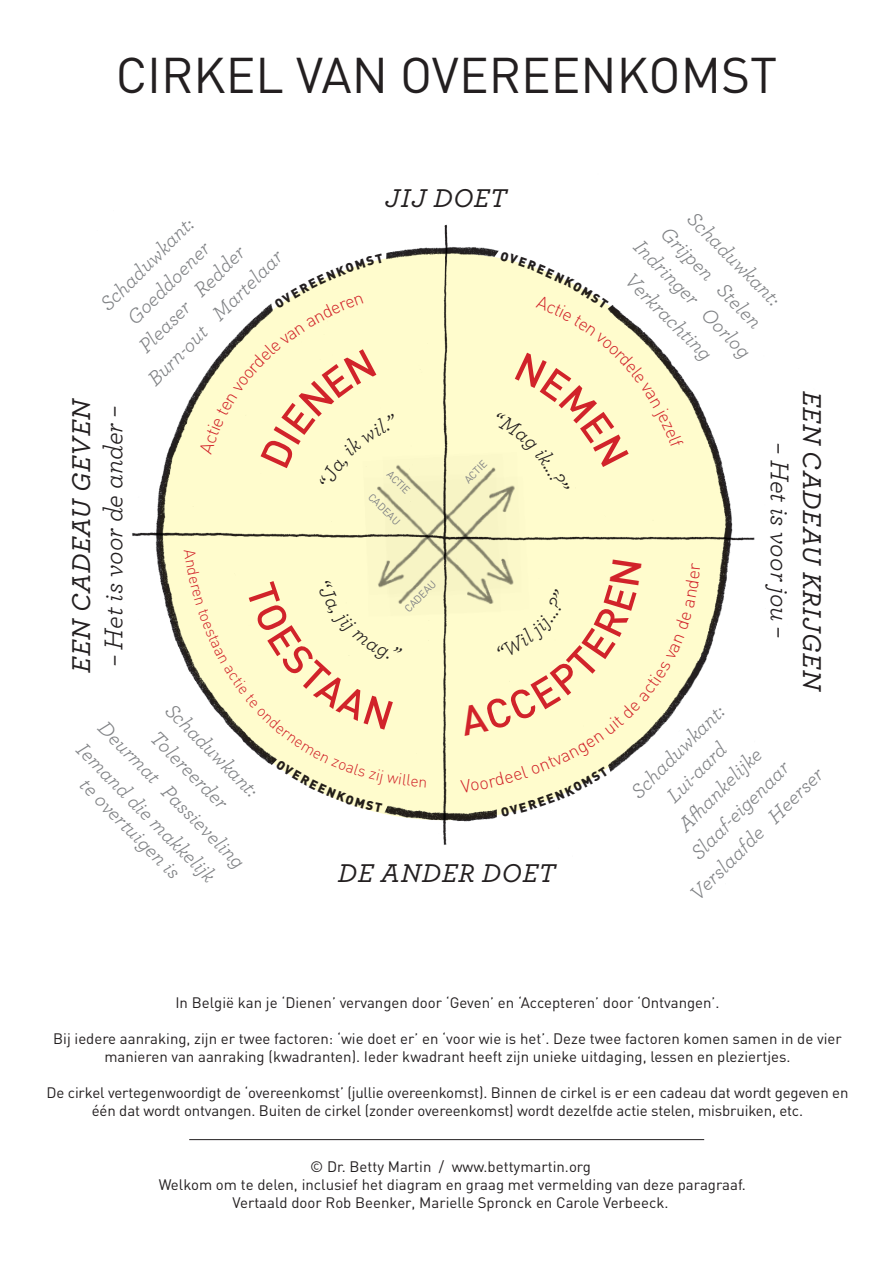
<style>
.page{position:relative;width:893px;height:1263px;background:#fff}
.page>*{position:absolute;margin:0;border:0;box-sizing:border-box;transform-origin:0 0}
.t1{font:49.5px "DIN";color:#231f20}
.t2{font:italic 500 27px "Archer";letter-spacing:.03em;color:#231f20}
.t3{font:italic 27px "Archer";color:#231f20}
.t4{font:italic 21px/22.5px "Archer";color:#808285;text-align:center}
.t5{font:15px/18px "DIN";color:#231f20;text-align:center}
.t6{font:10.5px "DIN";color:#808285}
</style>
<div class="page">
<img style="left:132px;top:224px;width:623px;height:621px">
<img style="left:522px;top:490px;width:8px;height:70px">
<img style="left:395px;top:452px;width:127px;height:108px">
<img style="left:363px;top:473px;width:138px;height:144px">
<hr style="left:189px;top:1139px;width:515px;height:1px;background:#231f20">
<svg style="left:199px;top:247px;width:196px;height:237px"></svg>
<svg style="left:184px;top:549px;width:242px;height:274px"></svg>
<svg style="left:490px;top:242px;width:194px;height:248px"></svg>
<svg style="left:459px;top:560px;width:242px;height:264px"></svg>
<p class="t1" style="left:116px;top:44px;width:663px">CIRKEL VAN OVEREENKOMST</p>
<p class="t2" style="left:385px;top:178px;width:124px">JIJ DOET</p>
<p class="t4" style="left:95px;top:298px;width:124px;rotate:-45deg">Schaduwkant:</p>
<p class="t4" style="left:699px;top:206px;width:124px;rotate:45deg">Schaduwkant:</p>
<p class="t4" style="left:673px;top:221px;width:68px;rotate:45deg">Grijpen</p>
<p class="t4" style="left:646px;top:234px;width:85px;rotate:45deg">Indringer</p>
<p class="t4" style="left:122px;top:312px;width:109px;rotate:-45deg">Goeddoener</p>
<p class="t4" style="left:188px;top:285px;width:64px;rotate:-45deg">Redder</p>
<p class="t4" style="left:133px;top:341px;width:66px;rotate:-45deg">Pleaser</p>
<p class="t4" style="left:207px;top:308px;width:92px;rotate:-45deg">Martelaar</p>
<p class="t4" style="left:637px;top:268px;width:116px;rotate:45deg">Verkrachting</p>
<p class="t4" style="left:729px;top:277px;width:56px;rotate:45deg">Stelen</p>
<p class="t4" style="left:714px;top:303px;width:62px;rotate:45deg">Oorlog</p>
<p class="t4" style="left:142px;top:373px;width:77px;rotate:-45deg">Burn-out</p>
<p class="t2" style="left:61px;top:673px;width:277px;rotate:-90deg">EEN CADEAU GEVEN</p>
<p class="t3" style="left:94px;top:666px;width:261px;rotate:-90deg">– Het is voor de ander –</p>
<p class="t6" style="left:393px;top:468px;width:29px;rotate:45deg">ACTIE</p>
<p class="t6" style="left:375px;top:490px;width:41px;rotate:45deg">CADEAU</p>
<p class="t6" style="left:402px;top:606px;width:41px;rotate:-46deg">CADEAU</p>
<p class="t6" style="left:461px;top:477px;width:29px;rotate:-45deg">ACTIE</p>
<p class="t3" style="left:799px;top:443px;width:196px;rotate:90deg">– Het is voor jou –</p>
<p class="t2" style="left:832px;top:391px;width:303px;rotate:90deg">EEN CADEAU KRIJGEN</p>
<p class="t4" style="left:177px;top:698px;width:124px;rotate:45deg">Schaduwkant:</p>
<p class="t4" style="left:111px;top:715px;width:80px;rotate:45deg">Deurmat</p>
<p class="t4" style="left:174px;top:779px;width:110px;rotate:45deg">Passieveling</p>
<p class="t4" style="left:163px;top:725px;width:102px;rotate:45deg">Tolereerder</p>
<p class="t4" style="left:89px;top:737px;width:189px;rotate:45deg">Iemand die makkelijk te overtuigen is</p>
<p class="t2" style="left:338px;top:853px;width:219px">DE ANDER DOET</p>
<p class="t4" style="left:625px;top:786px;width:124px;rotate:-45deg">Schaduwkant:</p>
<p class="t4" style="left:661px;top:790px;width:77px;rotate:-45deg">Lui-aard</p>
<p class="t4" style="left:673px;top:819px;width:110px;rotate:-45deg">Afh ankelijke</p>
<p class="t4" style="left:685px;top:847px;width:131px;rotate:-45deg">Slaaf-eigenaar</p>
<p class="t4" style="left:762px;top:811px;width:71px;rotate:-45deg">Heerser</p>
<p class="t4" style="left:684px;top:888px;width:97px;rotate:-45deg">Verslaafde</p>
<p class="t5" style="left:175px;top:993px;width:546px">In België kan je ‘Dienen’ vervangen door ‘Geven’ en ‘Accepteren’ door ‘Ontvangen’.</p>
<p class="t5" style="left:53px;top:1029px;width:790px">Bij iedere aanraking, zijn er twee factoren: ‘wie doet er’ en ‘voor wie is het’. Deze twee factoren komen samen in de vier manieren van aanraking (kwadranten). Ieder kwadrant heeft zijn unieke uitdaging, lessen en pleziertjes.</p>
<p class="t5" style="left:46px;top:1083px;width:803px">De cirkel vertegenwoordigt de ‘overeenkomst’ (jullie overeenkomst). Binnen de cirkel is er een cadeau dat wordt gegeven en één dat wordt ontvangen. Buiten de cirkel (zonder overeenkomst) wordt dezelfde actie stelen, misbruiken, etc.</p>
<p class="t5" style="left:310px;top:1158px;width:282px">© Dr. Betty Martin / www.bettymartin.org</p>
<p class="t5" style="left:159px;top:1176px;width:589px">Welkom om te delen, inclusief het diagram en graag met vermelding van deze paragraaf.</p>
<p class="t5" style="left:233px;top:1194px;width:437px">Vertaald door Rob Beenker, Marielle Spronck en Carole Verbeeck.</p>
</div>
